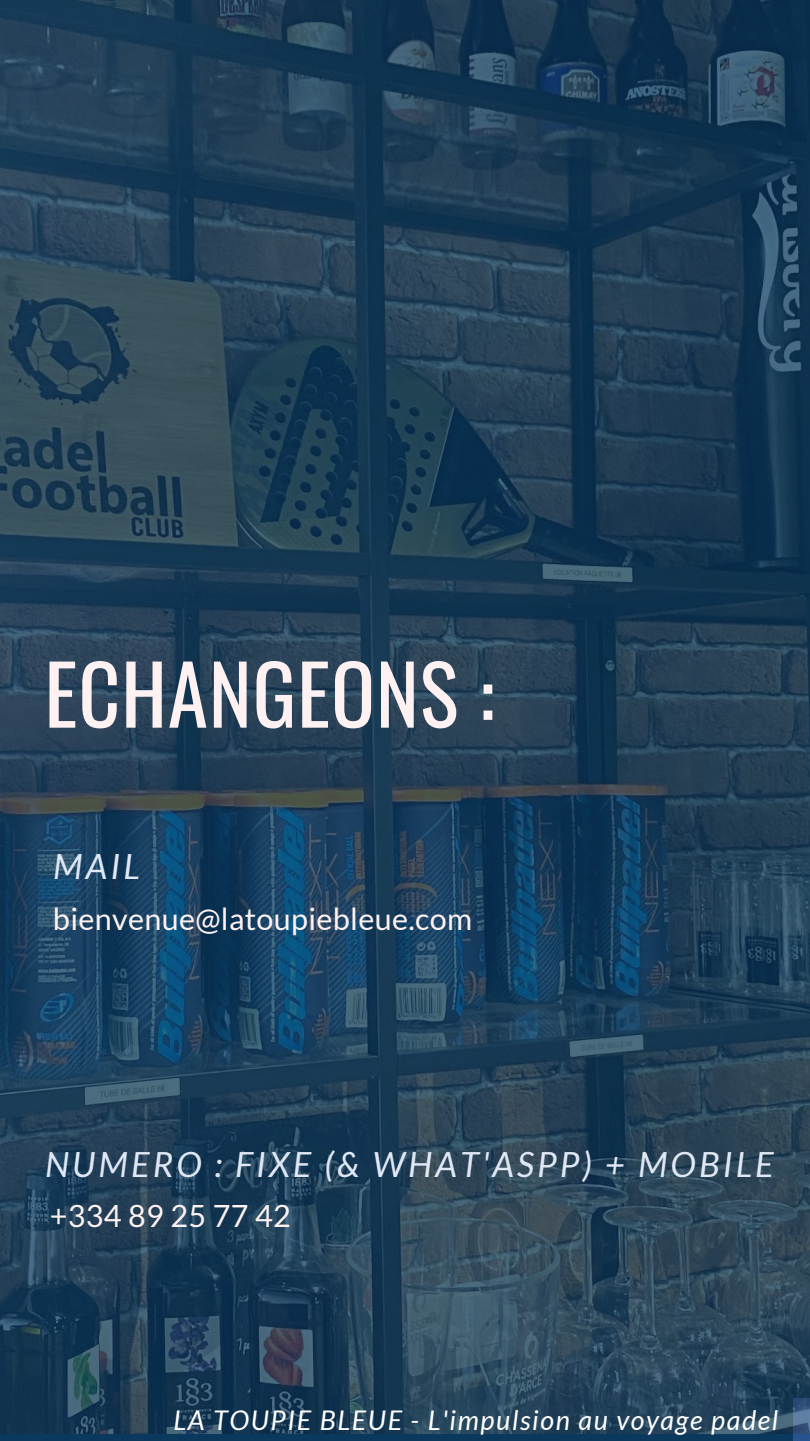
<style>
.page{position:relative;width:810px;height:1441px;background:#fff}
.page>*{position:absolute;margin:0;border:0;box-sizing:border-box;transform-origin:0 0}
.t1{font:81.6px "Oswald";letter-spacing:.01em;color:#fdf2f1}
.t2{font:italic 34.7px "Lato";letter-spacing:.09em;color:#dfe8f4}
.t3{font:30.6px "Lato";letter-spacing:.01em;color:#fdf2f1}
.t4{font:italic 27.1px "Lato";letter-spacing:.06em;color:#fff}
</style>
<div class="page">
<svg style="left:793px;top:1432px;width:17px;height:8px"></svg>
<img style="left:0;top:0;width:810px;height:1432px">
<h1 class="t1" style="left:44px;top:630px;width:452px">ECHANGEONS :</h1>
<p class="t2" style="left:53px;top:844px;width:88px">MAIL</p>
<p class="t3" style="left:53px;top:899px;width:421px">bienvenue@latoupiebleue.com</p>
<p class="t2" style="left:45px;top:1142px;width:730px">NUMERO : FIXE (&amp; WHAT'ASPP) + MOBILE</p>
<p class="t3" style="left:50px;top:1196px;width:243px">+334 89 25 77 42</p>
<p class="t4" style="left:173px;top:1403px;width:606px">LA TOUPIE BLEUE - L'impulsion au voyage padel</p>
</div>
